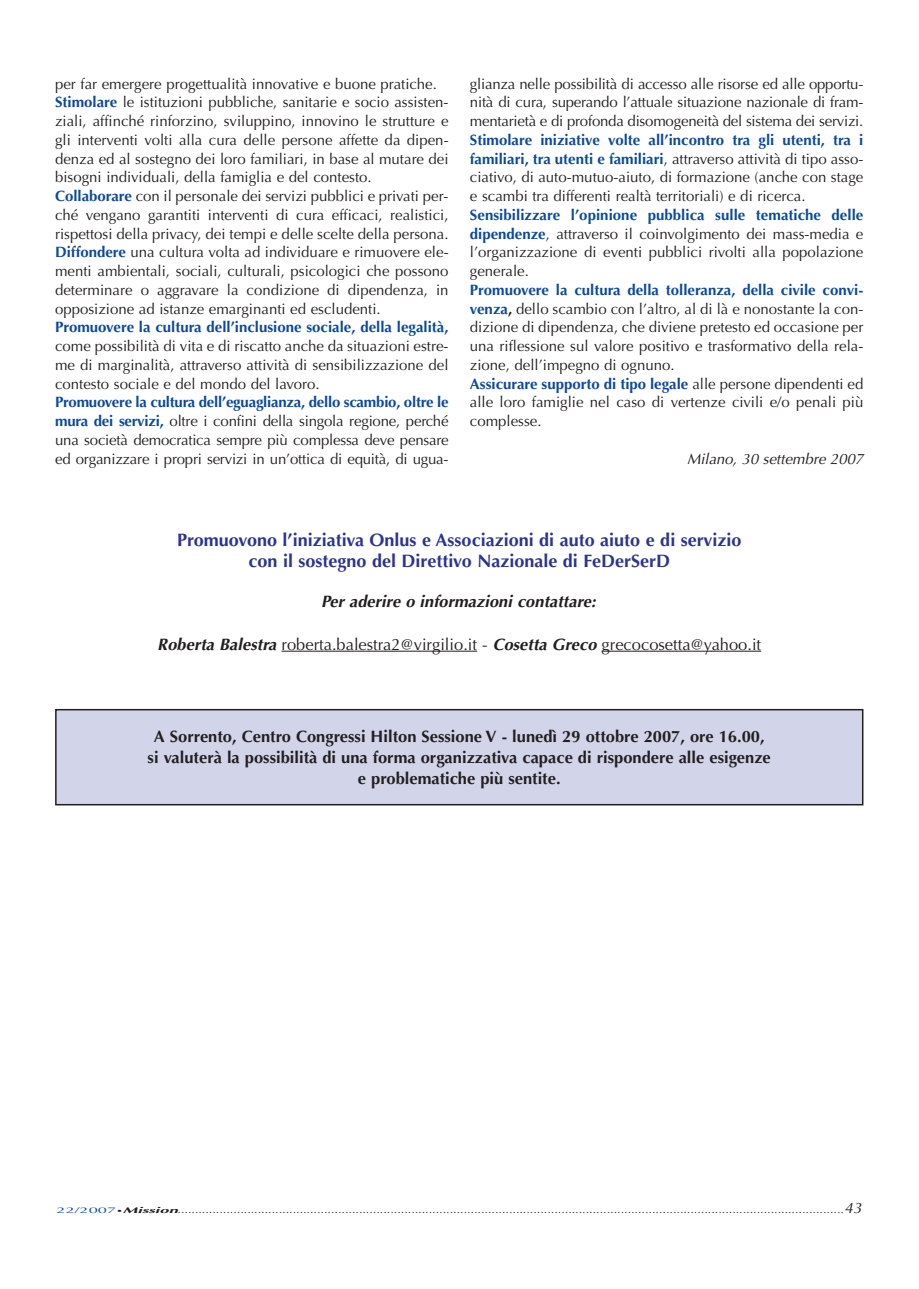
<style>
.page{position:relative;width:919px;height:1289px;background:#fff}
.page>*{position:absolute;margin:0;border:0;box-sizing:border-box;transform-origin:0 0}
.t1{font:700 18px/21px "Optima";color:#2c3491;text-align:center}
.t2{font:700 16.5px/21px "Optima";color:#231f20;text-align:center}
.t3{font:16.5px "Optima";color:#231f20}
.t4{font:italic 700 16.5px "Optima";color:#231f20}
.t5{font:15px/18.8px "Optima";color:#231f20;text-align:justify}
.t6{font:700 15px "Optima";color:#0d499a}
.t7{font:italic 15px "Optima";color:#231f20}
.t8{font:10.5px "Optima";color:#231f20}
.s1{font-weight:700;color:#0d499a}
.s2{font-weight:700}
.s3{font-weight:700;font-style:italic}
.s4{font-size:8.25px;color:#0d499a}
.s5{font-size:6.3px}
.s6{font-weight:700;font-style:italic;font-size:8.25px}
.s7{font-style:italic;font-size:15px}
</style>
<div class="page">
<hr style="left:281px;top:650px;width:102px;height:1px;background:#231f20">
<hr style="left:383px;top:650px;width:94px;height:1px;background:#231f20">
<hr style="left:601px;top:650px;width:111px;height:1px;background:#231f20">
<hr style="left:711px;top:650px;width:50px;height:1px;background:#231f20">
<div style="left:56px;top:709px;width:806px;height:95px;background:#d2d5ea"></div>
<div style="left:55px;top:709px;width:808px;height:96px;border:2px solid #231f20"></div>
<p class="t5" style="left:55px;top:75px;width:395px;text-align:left">per far emergere progettualità innovative e buone pratiche.<br><span class="s1">Stimolare</span> le istituzioni pubbliche, sanitarie e socio assisten&shy;ziali, affinché rinforzino, sviluppino, innovino le strutture e gli interventi volti alla cura delle persone affette da dipen&shy;denza ed al sostegno dei loro familiari, in base al mutare dei bisogni individuali, della famiglia e del contesto.<br><span class="s1">Collaborare</span> con il personale dei servizi pubblici e privati per&shy;ché vengano garantiti interventi di cura efficaci, realistici, rispettosi della privacy, dei tempi e delle scelte della persona.<br><span class="s1">Diffondere</span> una cultura volta ad individuare e rimuovere ele&shy;menti ambientali, sociali, culturali, psicologici che possono determinare o aggravare la condizione di dipendenza, in opposizione ad istanze emarginanti ed escludenti.</p>
<p class="t6" style="left:55px;top:321px;width:395px">Promuovere la cultura dell’inclusione sociale, della legalità,</p>
<p class="t5" style="left:55px;top:338px;width:395px">come possibilità di vita e di riscatto anche da situazioni estre&shy;me di marginalità, attraverso attività di sensibilizzazione del contesto sociale e del mondo del lavoro.</p>
<p class="t5" style="left:55px;top:394px;width:395px"><span class="s1">Promuovere la cultura dell’eguaglianza, dello scambio, oltre le mura dei servizi,</span> oltre i confini della singola regione, perché una società democratica sempre più complessa deve pensare ed organizzare i propri servizi in un’ottica di equità, di ugua-</p>
<p class="t5" style="left:470px;top:75px;width:395px">glianza nelle possibilità di accesso alle risorse ed alle opportu&shy;nità di cura, superando l’attuale situazione nazionale di fram&shy;mentarietà e di profonda disomogeneità del sistema dei servizi.</p>
<p class="t5" style="left:470px;top:132px;width:395px"><span class="s1">Stimolare iniziative volte all’incontro tra gli utenti, tra i familiari, tra utenti e familiari</span>, attraverso attività di tipo asso&shy;ciativo, di auto-mutuo-aiuto, di formazione (anche con stage e scambi tra differenti realtà territoriali) e di ricerca.</p>
<p class="t5" style="left:470px;top:207px;width:395px"><span class="s1">Sensibilizzare l’opinione pubblica sulle tematiche delle dipendenze</span>, attraverso il coinvolgimento dei mass-media e l’organizzazione di eventi pubblici rivolti alla popolazione generale.</p>
<p class="t5" style="left:470px;top:282px;width:395px;text-align:left"><span class="s1">Promuovere la cultura della tolleranza, della civile convi&shy;venza</span><span class="s2">,</span> dello scambio con l’altro, al di là e nonostante la con&shy;dizione di dipendenza, che diviene pretesto ed occasione per una riflessione sul valore positivo e trasformativo della rela&shy;zione, dell’impegno di ognuno.<br><span class="s1">Assicurare supporto di tipo legale</span> alle persone dipendenti ed alle loro famiglie nel caso di vertenze civili e/o penali più complesse.</p>
<p class="t7" style="left:687px;top:452px;width:181px">Milano, 30 settembre 2007</p>
<p class="t1" style="left:177px;top:531px;width:566px">Promuovono l’iniziativa Onlus e Associazioni di auto aiuto e di servizio con il sostegno del Direttivo Nazionale di FeDerSerD</p>
<p class="t4" style="left:321px;top:594px;width:279px">Per aderire o informazioni contattare:</p>
<p class="t3" style="left:157px;top:637px;width:605px"><span class="s3">Roberta Balestra</span> roberta.balestra2@virgilio.it - <span class="s3">Cosetta Greco</span> grecocosetta@yahoo.it</p>
<p class="t2" style="left:148px;top:727px;width:624px">A Sorrento, Centro Congressi Hilton Sessione V - lunedì 29 ottobre 2007, ore 16.00, si valuterà la possibilità di una forma organizzativa capace di rispondere alle esigenze e problematiche più sentite.</p>
<p class="t8" style="left:57px;top:1205px;width:809px"><span class="s4">22/2007</span><span class="s5">•</span><span class="s6">Mission</span>...............................................................................................................................................................................................<span class="s7">43</span></p>
</div>
